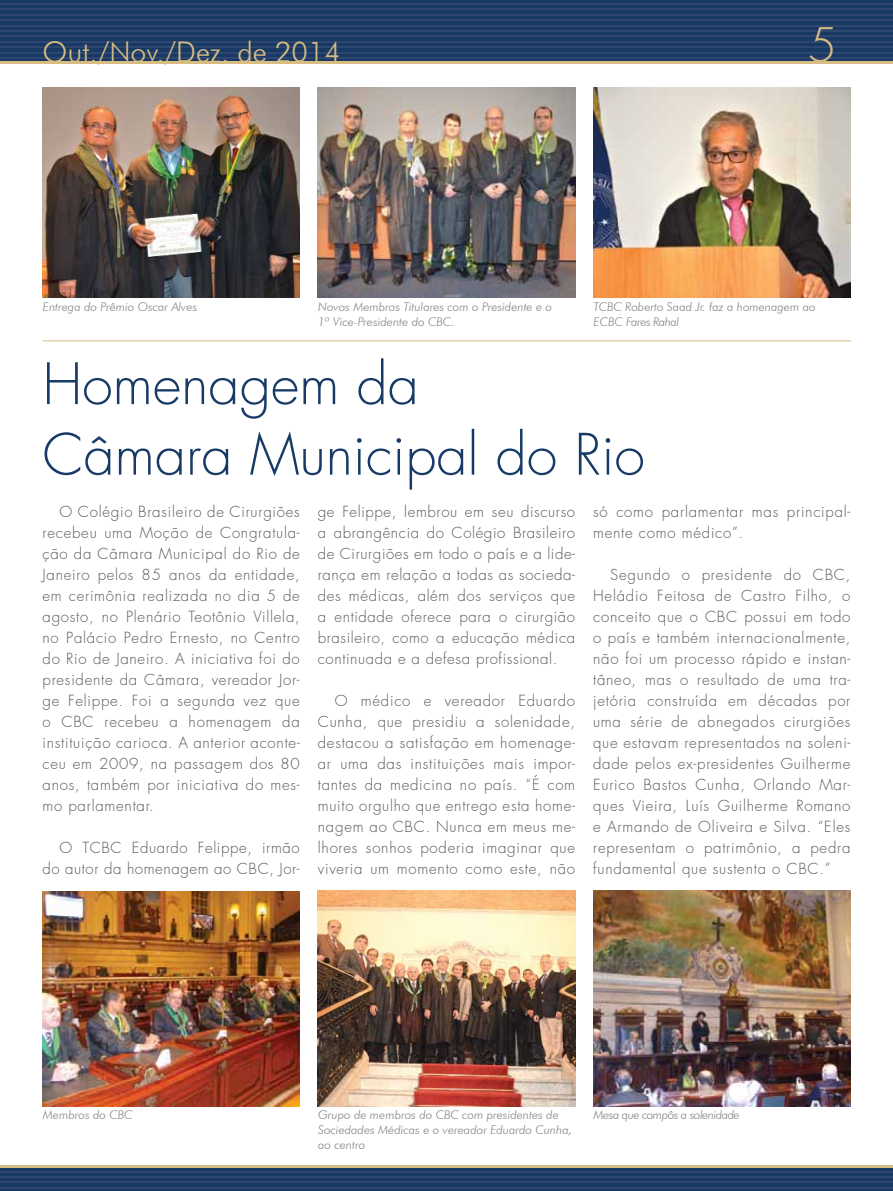
<style>
.page{position:relative;width:893px;height:1191px;background:#fff}
.page>*{position:absolute;margin:0;border:0;box-sizing:border-box;transform-origin:0 0}
.t1{font:300 55.5px/70.5px "Futura";color:#173b66}
.t2{font:300 46.5px "Futura";color:#d8bd82}
.t3{font:300 28.5px "Futura BT";color:#d8bd82}
.t4{font:300 15px/21px "Futura";letter-spacing:.05em;color:#58595b;text-align:justify}
.t5{font:italic 300 12px/15px "Futura BT";color:#808285}
.t6{font:italic 300 12px "Futura BT";letter-spacing:-.04em;color:#808285}
</style>
<div class="page">
<div style="left:0;top:0;width:893px;height:62px;background:#193965"></div>
<hr style="left:0;top:3px;width:893px;height:2px;background:#2f466f">
<hr style="left:0;top:9px;width:893px;height:1px;background:#2f466f">
<hr style="left:0;top:14px;width:893px;height:2px;background:#2f466f">
<hr style="left:0;top:19px;width:893px;height:2px;background:#2f466f">
<hr style="left:0;top:25px;width:893px;height:1px;background:#2f466f">
<hr style="left:0;top:30px;width:893px;height:2px;background:#2f466f">
<hr style="left:0;top:36px;width:893px;height:1px;background:#2f466f">
<hr style="left:0;top:41px;width:893px;height:2px;background:#2f466f">
<hr style="left:0;top:47px;width:893px;height:1px;background:#2f466f">
<hr style="left:0;top:52px;width:893px;height:1px;background:#2f466f">
<hr style="left:0;top:57px;width:893px;height:2px;background:#2f466f">
<hr style="left:0;top:62px;width:893px;height:2px;background:#d8bd82">
<svg style="left:0;top:1167px;width:893px;height:24px;background:#274268"></svg>
<hr style="left:0;top:1187px;width:893px;height:1px;background:#2f466f">
<hr style="left:0;top:1181px;width:893px;height:2px;background:#2f466f">
<hr style="left:0;top:1176px;width:893px;height:1px;background:#2f466f">
<hr style="left:0;top:1170px;width:893px;height:2px;background:#2f466f">
<hr style="left:0;top:1165px;width:893px;height:2px;background:#d8bd82">
<img style="left:43px;top:88px;width:257px;height:210px">
<img style="left:318px;top:88px;width:257px;height:210px">
<img style="left:593px;top:88px;width:257px;height:210px">
<hr style="left:43px;top:340px;width:808px;height:1px;background:#d8bd82">
<img style="left:43px;top:891px;width:257px;height:215px">
<img style="left:318px;top:890px;width:257px;height:216px">
<img style="left:593px;top:890px;width:257px;height:216px">
<h3 class="t3" style="left:43px;top:35px;width:300px">Out./Nov./Dez. de 2014</h3>
<h2 class="t2" style="left:808px;top:15px;width:30px">5</h2>
<p class="t5" style="left:43px;top:299px;width:156px">Entrega do Prêmio Oscar Alves</p>
<p class="t5" style="left:318px;top:299px;width:235px">Novos Membros Titulares com o Presidente e o<br>1º Vice-Presidente do CBC.</p>
<p class="t5" style="left:594px;top:299px;width:224px">TCBC Roberto Saad Jr. faz a homenagem ao<br>ECBC Fares Rahal</p>
<h1 class="t1" style="left:43px;top:349px;width:604px">Homenagem da<br>Câmara Municipal do Rio</h1>
<p class="t4" style="left:43px;top:501px;width:259px;text-indent:17px">O Colégio Brasileiro de Cirurgiões recebeu uma Moção de Congratula&shy;ção da Câmara Municipal do Rio de Janeiro pelos 85 anos da entidade, em cerimônia realizada no dia 5 de agosto, no Plenário Teotônio Villela, no Palácio Pedro Ernesto, no Centro do Rio de Janeiro. A iniciativa foi do presidente da Câmara, vereador Jor&shy;ge Felippe. Foi a segunda vez que o CBC recebeu a homenagem da instituição carioca. A anterior aconte&shy;ceu em 2009, na passagem dos 80 anos, também por iniciativa do mes&shy;mo parlamentar.</p>
<p class="t4" style="left:43px;top:837px;width:259px;text-align:right">O TCBC Eduardo Felippe, irmão do autor da homenagem ao CBC, Jor-</p>
<p class="t4" style="left:318px;top:501px;width:259px">ge Felippe, lembrou em seu discurso a abrangência do Colégio Brasileiro de Cirurgiões em todo o país e a lide&shy;rança em relação a todas as socieda&shy;des médicas, além dos serviços que a entidade oferece para o cirurgião brasileiro, como a educação médica continuada e a defesa profissional.</p>
<p class="t4" style="left:318px;top:690px;width:259px;text-indent:17px">O médico e vereador Eduardo Cunha, que presidiu a solenidade, destacou a satisfação em homenage&shy;ar uma das instituições mais impor&shy;tantes da medicina no país. “É com muito orgulho que entrego esta home&shy;nagem ao CBC. Nunca em meus me&shy;lhores sonhos poderia imaginar que viveria um momento como este, não</p>
<p class="t4" style="left:593px;top:501px;width:259px">só como parlamentar mas principal&shy;mente como médico”.</p>
<p class="t4" style="left:593px;top:564px;width:259px;text-indent:17px">Segundo o presidente do CBC, Heládio Feitosa de Castro Filho, o conceito que o CBC possui em todo o país e também internacionalmente, não foi um processo rápido e instan&shy;tâneo, mas o resultado de uma tra&shy;jetória construída em décadas por uma série de abnegados cirurgiões que estavam representados na soleni&shy;dade pelos ex-presidentes Guilherme Eurico Bastos Cunha, Orlando Mar&shy;ques Vieira, Luís Guilherme Romano e Armando de Oliveira e Silva. “Eles representam o patrimônio, a pedra fundamental que sustenta o CBC.”</p>
<p class="t5" style="left:43px;top:1107px;width:91px">Membros do CBC</p>
<p class="t5" style="left:318px;top:1107px;width:255px">Grupo de membros do CBC com presidentes de<br>Sociedades Médicas e o vereador Eduardo Cunha, ao centro</p>
<p class="t6" style="left:594px;top:1107px;width:148px">Mesa que compôs a solenidade</p>
</div>
